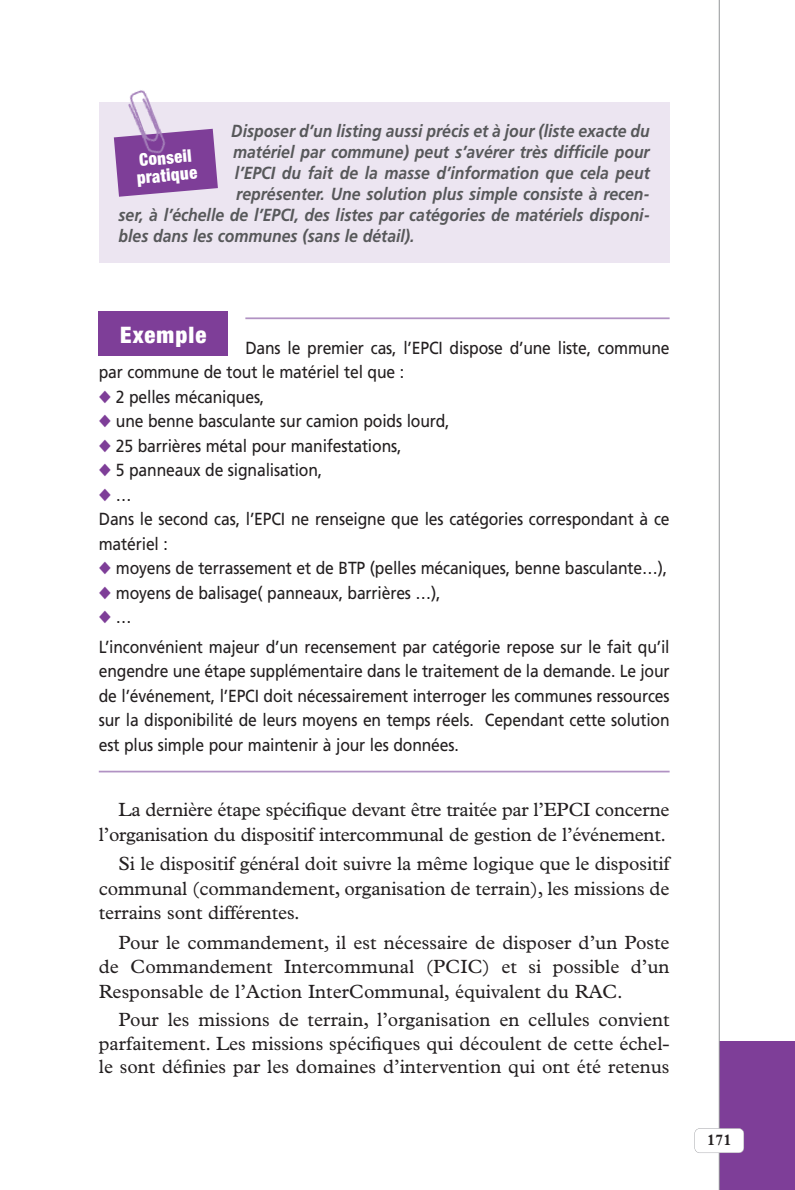
<style>
.page{position:relative;width:795px;height:1190px;background:#fff}
.page>*{position:absolute;margin:0;border:0;box-sizing:border-box;transform-origin:0 0}
.t1{font:900 condensed 22.75px "Helvetica Neue";letter-spacing:.05em;color:#fff}
.t2{font:19.25px/24.5px "Plantin";letter-spacing:-.005em;color:#231f20;text-align:justify}
.t3{font:17.5px/24.5px "Frutiger";letter-spacing:-.01em;color:#231f20;scale:.9 1}
.t4{font:italic 700 17.5px "Frutiger";color:#57585a;scale:.9 1}
.t5{font:900 condensed 17.5px/17.5px "Helvetica Neue";color:#fff;scale:.95 1}
.t6{font:700 15.75px "Plantin";color:#231f20}
.s1{color:#7e3e98}
</style>
<div class="page">
<div style="left:99px;top:102px;width:570px;height:160px;background:#ece5f1"></div>
<div style="left:719px;top:1041px;width:75px;height:149px;background:#7e3e98"></div>
<hr style="left:719px;top:0;width:1px;height:1190px;background:#939598">
<hr style="left:245px;top:317px;width:424px;height:2px;background:#b192c3">
<hr style="left:99px;top:771px;width:570px;height:1px;background:#b192c3">
<div style="left:694px;top:1128px;width:49px;height:25px;background:#fff;border-radius:5px"></div>
<div style="left:694px;top:1128px;width:50px;height:25px;border:1px solid #a8a9ad;border-radius:5px"></div>
<svg style="left:114px;top:129px;width:104px;height:68px;background:#8f58a6"></svg>
<img style="left:122px;top:90px;width:50px;height:70px">
<div style="left:99px;top:311px;width:129px;height:44px;background:#7e3e98"></div>
<p class="t4" style="left:231px;top:123px;width:466px">Disposer d’un listing aussi précis et à jour (liste exacte du</p>
<p class="t4" style="left:233px;top:144px;width:464px">matériel par commune) peut s’avérer très difficile pour</p>
<p class="t4" style="left:235px;top:165px;width:462px">l’EPCI du fait de la masse d’information que cela peut</p>
<p class="t4" style="left:236px;top:186px;width:461px">représenter. Une solution plus simple consiste à recen-</p>
<p class="t4" style="left:119px;top:207px;width:591px">ser, à l’échelle de l’EPCI, des listes par catégories de matériels disponi-</p>
<p class="t4" style="left:119px;top:228px;width:330px">bles dans les communes (sans le détail).</p>
<p class="t5" style="left:135px;top:153px;width:65px;rotate:-5deg">Conseil pratique</p>
<h1 class="t1" style="left:120px;top:326px;width:87px">Exemple</h1>
<p class="t3" style="left:99px;top:337px;width:635px;text-indent:146px">Dans le premier cas, l’EPCI dispose d’une liste, commune par commune de tout le matériel tel que :</p>
<p class="t3" style="left:99px;top:386px;width:185px"><span class="s1">◆</span> 2 pelles mécaniques,</p>
<p class="t3" style="left:99px;top:410px;width:391px"><span class="s1">◆</span> une benne basculante sur camion poids lourd,</p>
<p class="t3" style="left:99px;top:435px;width:338px"><span class="s1">◆</span> 25 barrières métal pour manifestations,</p>
<p class="t3" style="left:99px;top:459px;width:250px"><span class="s1">◆</span> 5 panneaux de signalisation,</p>
<p class="t3" style="left:99px;top:484px;width:635px"><span class="s1">◆</span> …<br>Dans le second cas, l’EPCI ne renseigne que les catégories correspondant à ce matériel :</p>
<p class="t3" style="left:99px;top:557px;width:633px"><span class="s1">◆</span> moyens de terrassement et de BTP (pelles mécaniques, benne basculante…),</p>
<p class="t3" style="left:99px;top:582px;width:381px"><span class="s1">◆</span> moyens de balisage( panneaux, barrières …),</p>
<p class="t3" style="left:99px;top:604px;width:635px;line-height:29.4px"><span class="s1">◆</span> …<br>L’inconvénient majeur d’un recensement par catégorie repose sur le fait qu’il</p>
<p class="t3" style="left:99px;top:660px;width:635px;text-align:justify">engendre une étape supplémentaire dans le traitement de la demande. Le jour de l’événement, l’EPCI doit nécessairement interroger les communes ressources sur la disponibilité de leurs moyens en temps réels. Cependant cette solution est plus simple pour maintenir à jour les données.</p>
<p class="t2" style="left:99px;top:799px;width:572px;text-align:right">La dernière étape spécifique devant être traitée par l’EPCI concerne l’organisation du dispositif intercommunal de gestion de l’événement.</p>
<p class="t2" style="left:99px;top:853px;width:572px;text-indent:20px">Si le dispositif général doit suivre la même logique que le dispositif communal (commandement, organisation de terrain), les missions de terrains sont différentes.</p>
<p class="t2" style="left:99px;top:932px;width:572px;text-indent:20px">Pour le commandement, il est nécessaire de disposer d’un Poste de Commandement Intercommunal (PCIC) et si possible d’un Responsable de l’Action InterCommunal, équivalent du RAC.</p>
<p class="t2" style="left:99px;top:1010px;width:572px;line-height:23.6px;text-indent:20px">Pour les missions de terrain, l’organisation en cellules convient parfaitement. Les missions spécifiques qui découlent de cette échel&shy;le sont définies par les domaines d’intervention qui ont été retenus</p>
<p class="t6" style="left:707px;top:1134px;width:26px">171</p>
</div>
